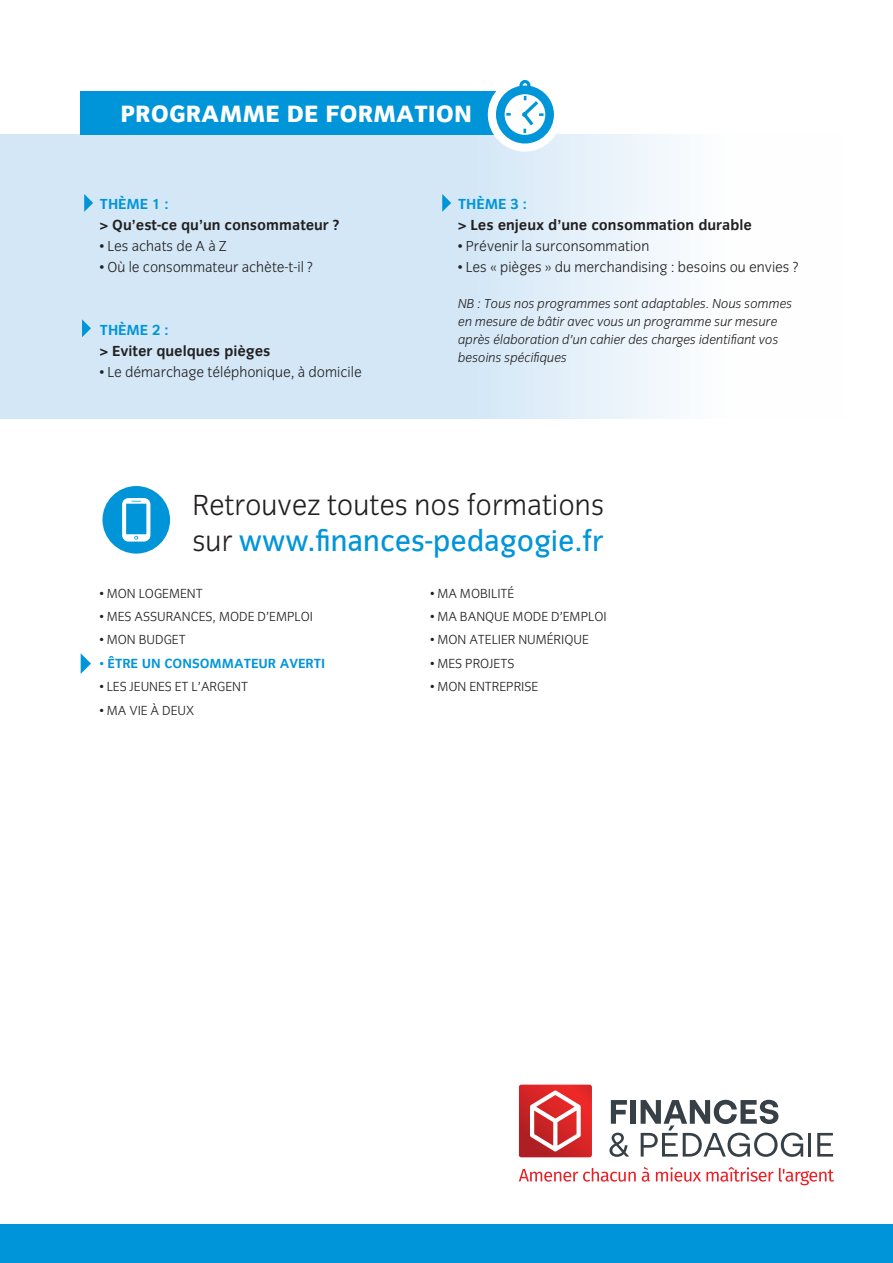
<style>
.page{position:relative;width:893px;height:1263px;background:#fff}
.page>*{position:absolute;margin:0;border:0;box-sizing:border-box;transform-origin:0 0}
.t1{font:30.15px "Congress Sans Light Std";color:#221f1f}
.t2{font:30.15px "Congress Sans Std";color:#0095d9}
.t3{font:24.45px "Congress Sans Ex Bold Std";color:#fff}
.t4{font:15px "Congress Sans Light Std";color:#221f1f}
.t5{font:700 15px "Congress Sans Std";color:#221f1f}
.t6{font:700 15px "Congress Sans Std";color:#0095d9}
.t7{font:13.65px "Congress Sans Light Std";color:#221f1f}
.t8{font:700 13.65px "Congress Sans Std";color:#0095d9}
.t9{font:italic 13.5px/18px "Congress Sans Light Std";color:#221f1f}
.s1{font-family:"Congress Sans Light Std";color:#221f1f}
</style>
<div class="page">
<svg style="left:0;top:134px;width:675px;height:285px;background:#d8e9f7"></svg>
<div style="left:81px;top:91px;width:415px;height:44px;background:#0095d9"></div>
<svg style="left:84px;top:194px;width:9px;height:18px"></svg>
<svg style="left:442px;top:194px;width:9px;height:18px"></svg>
<div style="left:488px;top:78px;width:74px;height:74px;background:#fff;border-radius:50%"></div>
<svg style="left:496px;top:80px;width:58px;height:64px"></svg>
<svg style="left:81px;top:653px;width:10px;height:21px"></svg>
<div style="left:102px;top:485px;width:69px;height:69px;background:#0095d9;border-radius:50%"></div>
<div style="left:101px;top:484px;width:71px;height:71px;border:2px solid #fff;border-radius:50%"></div>
<svg style="left:122px;top:498px;width:28px;height:44px"></svg>
<div style="left:0;top:1225px;width:893px;height:38px;background:#0095d9"></div>
<svg style="left:82px;top:319px;width:9px;height:18px"></svg>
<svg style="left:519px;top:1168px;width:117px;height:13px"></svg>
<svg style="left:642px;top:1167px;width:8px;height:14px"></svg>
<svg style="left:656px;top:1167px;width:178px;height:18px"></svg>
<svg style="left:611px;top:1100px;width:16px;height:24px"></svg>
<div style="left:631px;top:1100px;width:5px;height:24px;background:#364046"></div>
<svg style="left:609px;top:1132px;width:20px;height:25px"></svg>
<svg style="left:641px;top:1100px;width:162px;height:57px"></svg>
<hr style="left:808px;top:1133px;width:3px;height:23px;background:#364046">
<svg style="left:817px;top:1133px;width:16px;height:23px"></svg>
<img style="left:519px;top:1084px;width:73px;height:73px">
<svg style="left:530px;top:1090px;width:51px;height:61px"></svg>
<h2 class="t3" style="left:120px;top:99px;width:353px">PROGRAMME DE FORMATION</h2>
<p class="t6" style="left:100px;top:196px;width:70px">THÈME 1 :</p>
<p class="t5" style="left:100px;top:217px;width:241px">&gt; Qu’est-ce qu’un consommateur ?</p>
<p class="t4" style="left:100px;top:238px;width:128px">• Les achats de A à Z</p>
<p class="t4" style="left:100px;top:259px;width:215px">• Où le consommateur achète-t-il ?</p>
<p class="t6" style="left:100px;top:322px;width:70px">THÈME 2 :</p>
<p class="t5" style="left:100px;top:343px;width:172px">&gt; Eviter quelques pièges</p>
<p class="t4" style="left:100px;top:364px;width:263px">• Le démarchage téléphonique, à domicile</p>
<p class="t6" style="left:458px;top:196px;width:70px">THÈME 3 :</p>
<p class="t5" style="left:458px;top:217px;width:295px">&gt; Les enjeux d’une consommation durable</p>
<p class="t4" style="left:458px;top:238px;width:193px">• Prévenir la surconsommation</p>
<p class="t4" style="left:458px;top:259px;width:342px">• Les « pièges » du merchandising : besoins ou envies ?</p>
<p class="t9" style="left:458px;top:296px;width:336px">NB : Tous nos programmes sont adaptables. Nous sommes en mesure de bâtir avec vous un programme sur mesure après élaboration d’un cahier des charges identifiant vos besoins spécifiques</p>
<h1 class="t1" style="left:192px;top:488px;width:413px">Retrouvez toutes nos formations</h1>
<h1 class="t2" style="left:192px;top:524px;width:412px"><span class="s1">sur</span> www.finances-pedagogie.fr</h1>
<p class="t7" style="left:431px;top:586px;width:85px">• MA MOBILITÉ</p>
<p class="t7" style="left:431px;top:609px;width:178px">• MA BANQUE MODE D’EMPLOI</p>
<p class="t7" style="left:431px;top:633px;width:160px">• MON ATELIER NUMÉRIQUE</p>
<p class="t7" style="left:431px;top:656px;width:85px">• MES PROJETS</p>
<p class="t7" style="left:431px;top:679px;width:109px">• MON ENTREPRISE</p>
<p class="t7" style="left:100px;top:586px;width:104px">• MON LOGEMENT</p>
<p class="t7" style="left:100px;top:609px;width:215px">• MES ASSURANCES, MODE D’EMPLOI</p>
<p class="t7" style="left:100px;top:633px;width:87px">• MON BUDGET</p>
<p class="t8" style="left:100px;top:656px;width:227px">• ÊTRE UN CONSOMMATEUR AVERTI</p>
<p class="t7" style="left:100px;top:679px;width:150px">• LES JEUNES ET L’ARGENT</p>
<p class="t7" style="left:100px;top:703px;width:96px">• MA VIE À DEUX</p>
</div>
